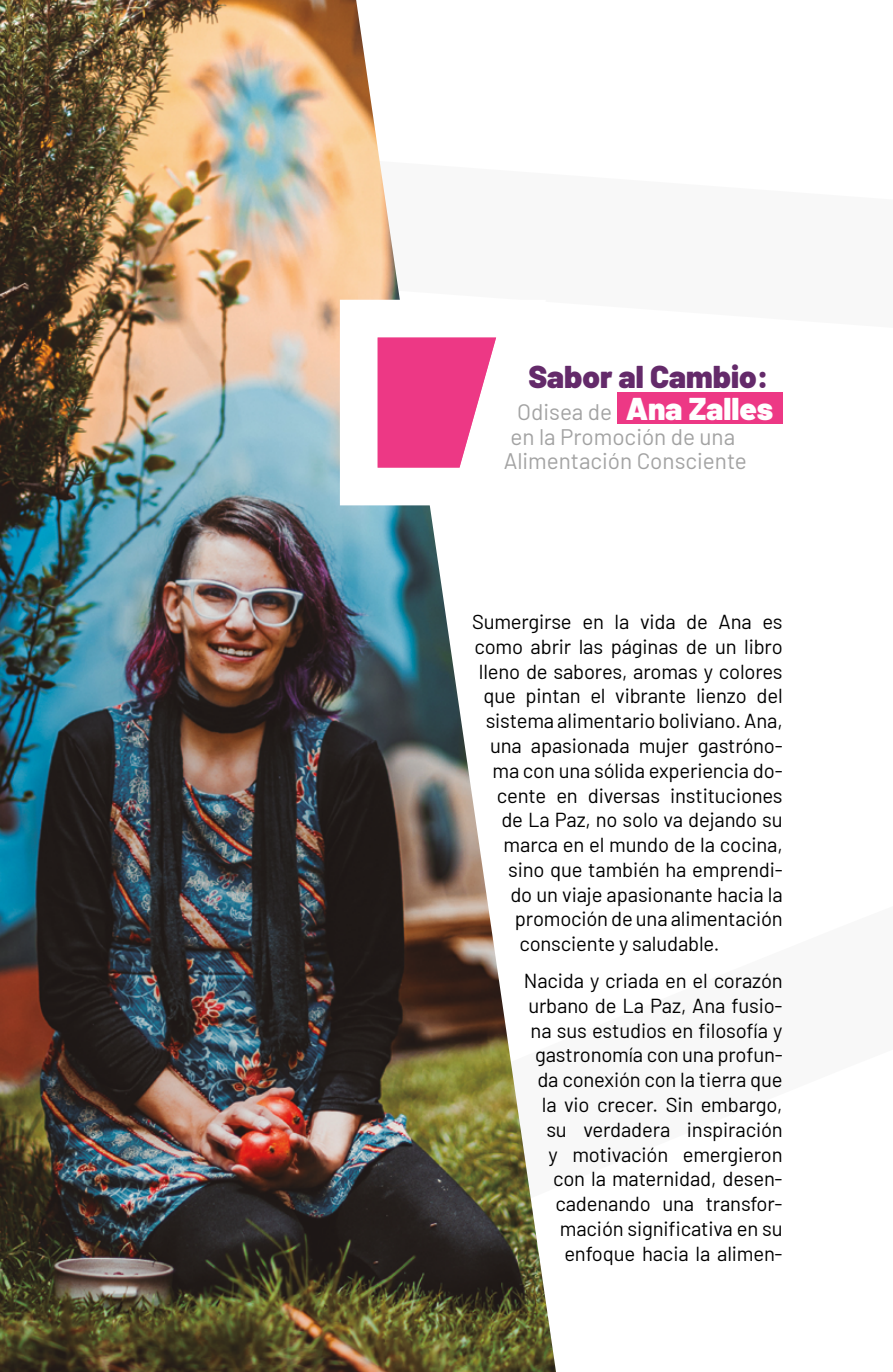
<style>
.page{position:relative;width:893px;height:1372px;background:#fff}
.page>*{position:absolute;margin:0;border:0;box-sizing:border-box;transform-origin:0 0}
.t1{font:900 31.5px/31.5px "Barlow";color:#642a6a;text-align:center}
.t2{font:22.5px/24.8px "Barlow";color:#a3a3a3;text-align:center}
.t3{font:20.25px/24.8px "Barlow";letter-spacing:-.01em;color:#000;text-align:right}
.s1{font-weight:400;font-size:22.5px;color:#a3a3a3}
.s2{color:#fff}
</style>
<div class="page">
<div style="left:617px;top:392px;width:166px;height:32px;background:#ed3885"></div>
<img style="left:0;top:0;width:556px;height:1371px">
<svg style="left:340px;top:300px;width:206px;height:205px"></svg>
<h1 class="t1" style="left:517px;top:359px;width:257px">Sabor al Cambio:<br><span class="s1">Odisea de</span> <span class="s2">Ana Zalles</span></h1>
<p class="t2" style="left:504px;top:422px;width:245px">en la Promoción de una<br>Alimentación Consciente</p>
<p class="t3" style="left:472px;top:608px;width:312px">Sumergirse en la vida de Ana es</p>
<p class="t3" style="left:474px;top:632px;width:310px">como abrir las páginas de un libro</p>
<p class="t3" style="left:479px;top:657px;width:305px">lleno de sabores, aromas y colores</p>
<p class="t3" style="left:483px;top:682px;width:301px">que pintan el vibrante lienzo del</p>
<p class="t3" style="left:486px;top:707px;width:298px">sistema alimentario boliviano. Ana,</p>
<p class="t3" style="left:490px;top:731px;width:294px">una apasionada mujer gastróno-</p>
<p class="t3" style="left:492px;top:756px;width:292px">ma con una sólida experiencia do-</p>
<p class="t3" style="left:497px;top:781px;width:287px">cente en diversas instituciones</p>
<p class="t3" style="left:501px;top:806px;width:283px">de La Paz, no solo va dejando su</p>
<p class="t3" style="left:504px;top:830px;width:281px">marca en el mundo de la cocina,</p>
<p class="t3" style="left:508px;top:855px;width:276px">sino que también ha emprendi-</p>
<p class="t3" style="left:510px;top:880px;width:274px">do un viaje apasionante hacia la</p>
<p class="t3" style="left:515px;top:905px;width:269px">promoción de una alimentación</p>
<p class="t3" style="left:519px;top:929px;width:202px">consciente y saludable.</p>
<p class="t3" style="left:524px;top:966px;width:260px">Nacida y criada en el corazón urbano de La Paz, Ana fusio&shy;na sus estudios en filosofía y gastronomía con una profun&shy;da conexión con la tierra que la vio crecer. Sin embargo, su verdadera inspiración<br>y motivación emergieron con la maternidad, desen&shy;cadenando una transfor&shy;mación significativa en su enfoque hacia la alimen-</p>
</div>
